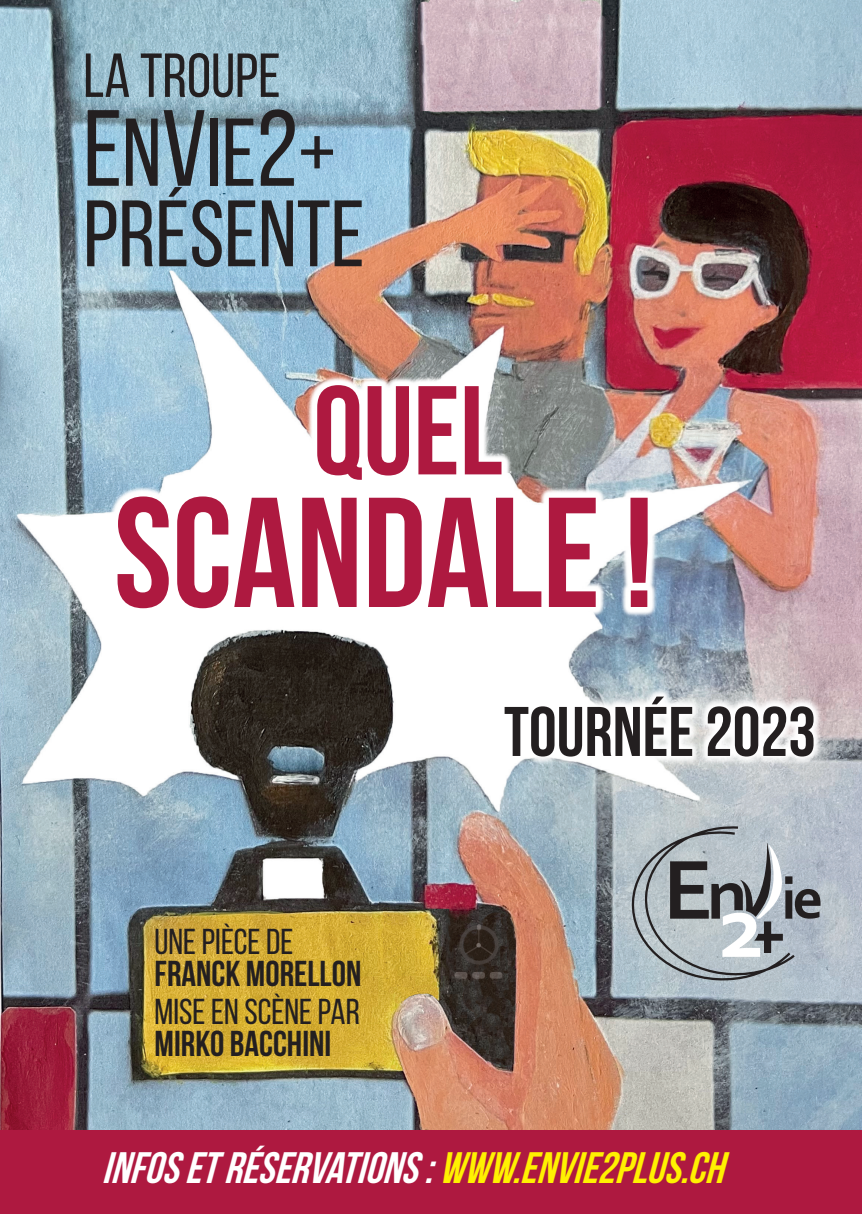
<style>
.page{position:relative;width:862px;height:1214px;background:#fff}
.page>*{position:absolute;margin:0;border:0;box-sizing:border-box;transform-origin:0 0}
.t1{font:700 156px "Bebas Neue";color:#ae1940}
.t2{font:700 126px "Bebas Neue";color:#ae1940}
.t3{font:96px "Bebas Neue";color:#231f20}
.t4{font:94px "Bebas Neue";color:#231f20}
.t5{font:700 70px "Bebas Neue";color:#231f20}
.t6{font:62px "Bebas Neue";color:#231f20}
.t7{font:italic 700 44px "Bebas Neue";color:#fff}
.t8{font:700 36px "Bebas Neue";color:#231f20}
.t9{font:36px "Bebas Neue";color:#231f20}
.s1{font-size:108px}
.s2{color:#fff101}
</style>
<div class="page">
<img style="left:0;top:0;width:862px;height:1130px">
<div style="left:307px;top:376px;width:205px;height:114px;background:#fff"></div>
<div style="left:107px;top:485px;width:551px;height:134px;background:#fff"></div>
<svg style="left:494px;top:685px;width:329px;height:81px"></svg>
<div style="left:0;top:1130px;width:862px;height:83px;background:#ae1940"></div>
<svg style="left:631px;top:826px;width:189px;height:155px;background:#a2aab0"></svg>
<h3 class="t6" style="left:83px;top:42px;width:199px">LA TROUPE</h3>
<h3 class="t3" style="left:83px;top:101px;width:254px"><span class="s1">E</span>N<span class="s1">V</span>IE<span class="s1">2</span>+</h3>
<h3 class="t4" style="left:83px;top:183px;width:283px">PRÉSENTE</h3>
<h2 class="t2" style="left:313px;top:361px;width:191px">QUEL</h2>
<h1 class="t1" style="left:114px;top:467px;width:541px">SCANDALE !</h1>
<p class="t9" style="left:155px;top:922px;width:140px">UNE PIÈCE DE</p>
<p class="t8" style="left:155px;top:954px;width:208px">FRANCK MORELLON</p>
<p class="t9" style="left:155px;top:992px;width:207px">MISE EN SCÈNE PAR</p>
<p class="t8" style="left:155px;top:1024px;width:178px">MIRKO BACCHINI</p>
<h3 class="t5" style="left:504px;top:693px;width:313px">TOURNÉE 2023</h3>
<p class="t7" style="left:102px;top:1143px;width:635px">INFOSETRÉSERVATIONS:<span class="s2">WWW.ENVIE2PLUS.CH</span></p>
</div>
